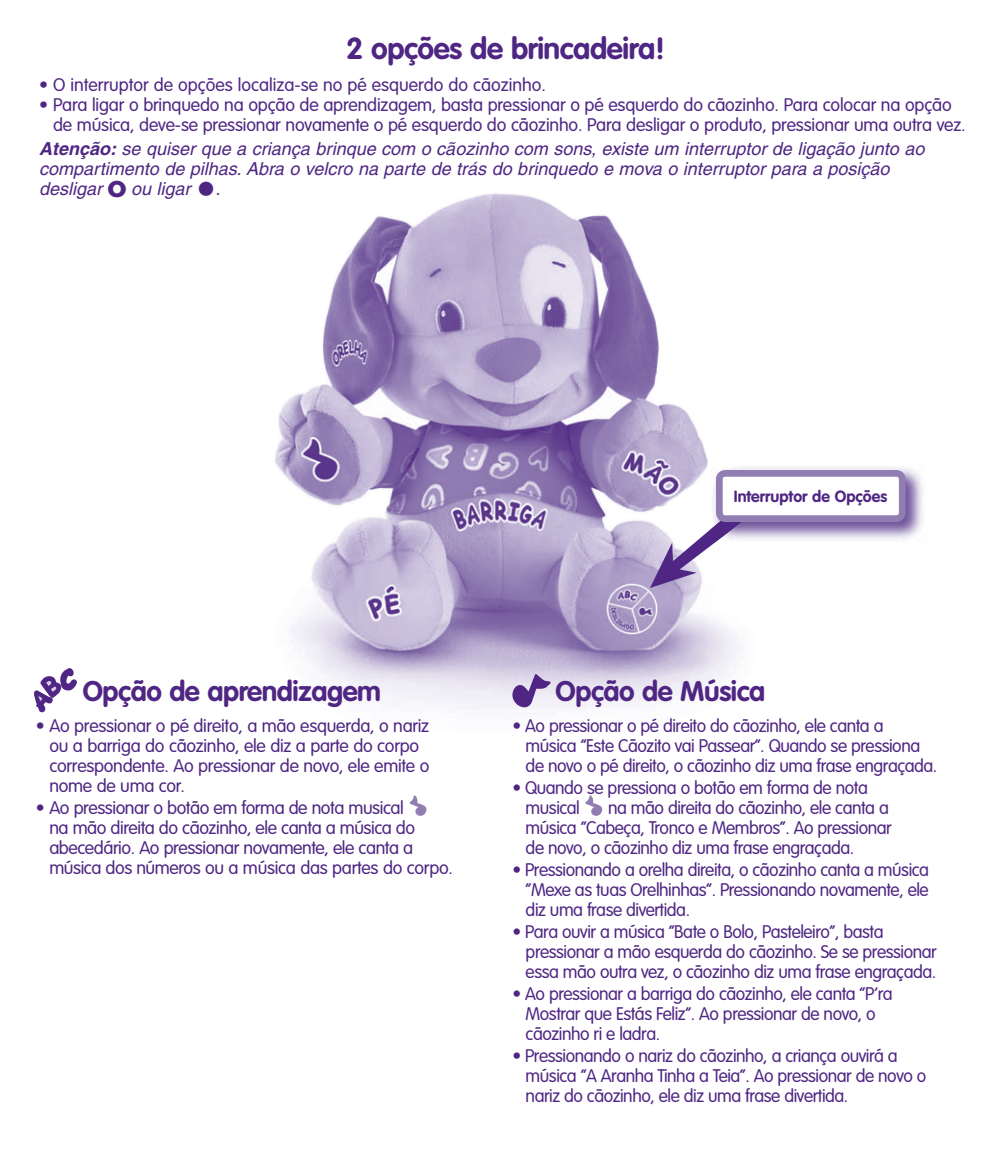
<style>
.page{position:relative;width:1008px;height:1152px;background:#fff}
.page>*{position:absolute;margin:0;border:0;box-sizing:border-box;transform-origin:0 0}
.t1{font:700 40px "VAG Rounded";color:#4f2683}
.t2{font:700 30px "VAG Rounded";letter-spacing:-.015em;color:#4f2683}
.t3{font:700 28px "VAG Rounded";letter-spacing:-.015em;color:#4f2683}
.t4{font:300 18px/20px "VAG Rounded";letter-spacing:-.025em;color:#4f2683}
.t5{font:italic 18px/20px "Helvetica";color:#4f2683}
.t6{font:300 18px "VAG Rounded";color:#4f2683}
.t7{font:700 16px "VAG Rounded";color:#4f2683}
.s1{font-weight:700}
.s2{font-family:"VAG Rounded";font-weight:700;font-style:normal;font-size:30px}
</style>
<div class="page">
<img style="left:275px;top:193px;width:464px;height:516px">
<img style="left:711px;top:465px;width:212px;height:75px">
<svg style="left:650px;top:470px;width:256px;height:118px"></svg>
<svg style="left:409px;top:795px;width:18px;height:21px"></svg>
<svg style="left:585px;top:795px;width:18px;height:21px"></svg>
<svg style="left:34px;top:668px;width:43px;height:45px"></svg>
<svg style="left:509px;top:674px;width:42px;height:35px"></svg>
<h2 class="t2" style="left:346px;top:36px;width:320px">2 opções de brincadeira!</h2>
<p class="t6" style="left:39px;top:77px;width:508px">• O interruptor de opções localiza-se no pé esquerdo do cãozinho.</p>
<p class="t4" style="left:53px;top:96px;width:914px;text-indent:-14px">• Para ligar o brinquedo na opção de aprendizagem, basta pressionar o pé esquerdo do cãozinho. Para colocar na opção de música, deve-se pressionar novamente o pé esquerdo do cãozinho. Para desligar o produto, pressionar uma outra vez.</p>
<p class="t5" style="left:39px;top:140px;width:887px"><span class="s1">Atenção:</span> se quiser que a criança brinque com o cãozinho com sons, existe um interruptor de ligação junto ao compartimento de pilhas. Abra o velcro na parte de trás do brinquedo e mova o interruptor para a posição desligar <span class="s2">o</span> ou ligar</p>
<h1 class="t1" style="left:196px;top:172px;width:26px">•<sup>.</sup></h1>
<p class="t7" style="left:734px;top:490px;width:155px">Interruptor de Opções</p>
<h3 class="t3" style="left:83px;top:679px;width:300px">Opção de aprendizagem</h3>
<p class="t4" style="left:49px;top:717px;width:381px;text-indent:-13px">• Ao pressionar o pé direito, a mão esquerda, o nariz ou a barriga do cãozinho, ele diz a parte do corpo correspondente. Ao pressionar de novo, ele emite o nome de uma cor.</p>
<p class="t4" style="left:49px;top:799px;width:405px;text-indent:-13px">• Ao pressionar o botão em forma de nota musical<br>na mão direita do cãozinho, ele canta a música do abecedário. Ao pressionar novamente, ele canta a música dos números ou a música das partes do corpo.</p>
<h3 class="t3" style="left:556px;top:679px;width:211px">Opção de Música</h3>
<p class="t4" style="left:526px;top:717px;width:413px;text-indent:-13px">• Ao pressionar o pé direito do cãozinho, ele canta a música “Este Cãozito vai Passear”. Quando se pressiona de novo o pé direito, o cãozinho diz uma frase engraçada.</p>
<p class="t4" style="left:526px;top:779px;width:344px;text-indent:-13px">• Quando se pressiona o botão em forma de nota musical</p>
<p class="t4" style="left:526px;top:799px;width:368px;text-indent:83px">na mão direita do cãozinho, ele canta a música “Cabeça, Tronco e Membros”. Ao pressionar de novo, o cãozinho diz uma frase engraçada.</p>
<p class="t4" style="left:526px;top:861px;width:405px;text-align:justify;text-indent:-13px">• Pressionando a orelha direita, o cãozinho canta a música “Mexe as tuas Orelhinhas”. Pressionando novamente, ele diz uma frase divertida.</p>
<p class="t4" style="left:526px;top:923px;width:413px;text-indent:-13px">• Para ouvir a música “Bate o Bolo, Pasteleiro”, basta pressionar a mão esquerda do cãozinho. Se se pressionar essa mão outra vez, o cãozinho diz uma frase engraçada.</p>
<p class="t4" style="left:526px;top:985px;width:368px;text-indent:-13px">• Ao pressionar a barriga do cãozinho, ele canta “P’ra<br>Mostrar que Estás Feliz”. Ao pressionar de novo, o cãozinho ri e ladra.</p>
<p class="t4" style="left:526px;top:1047px;width:402px;text-indent:-13px">• Pressionando o nariz do cãozinho, a criança ouvirá a música “A Aranha Tinha a Teia”. Ao pressionar de novo o nariz do cãozinho, ele diz uma frase divertida.</p>
</div>
